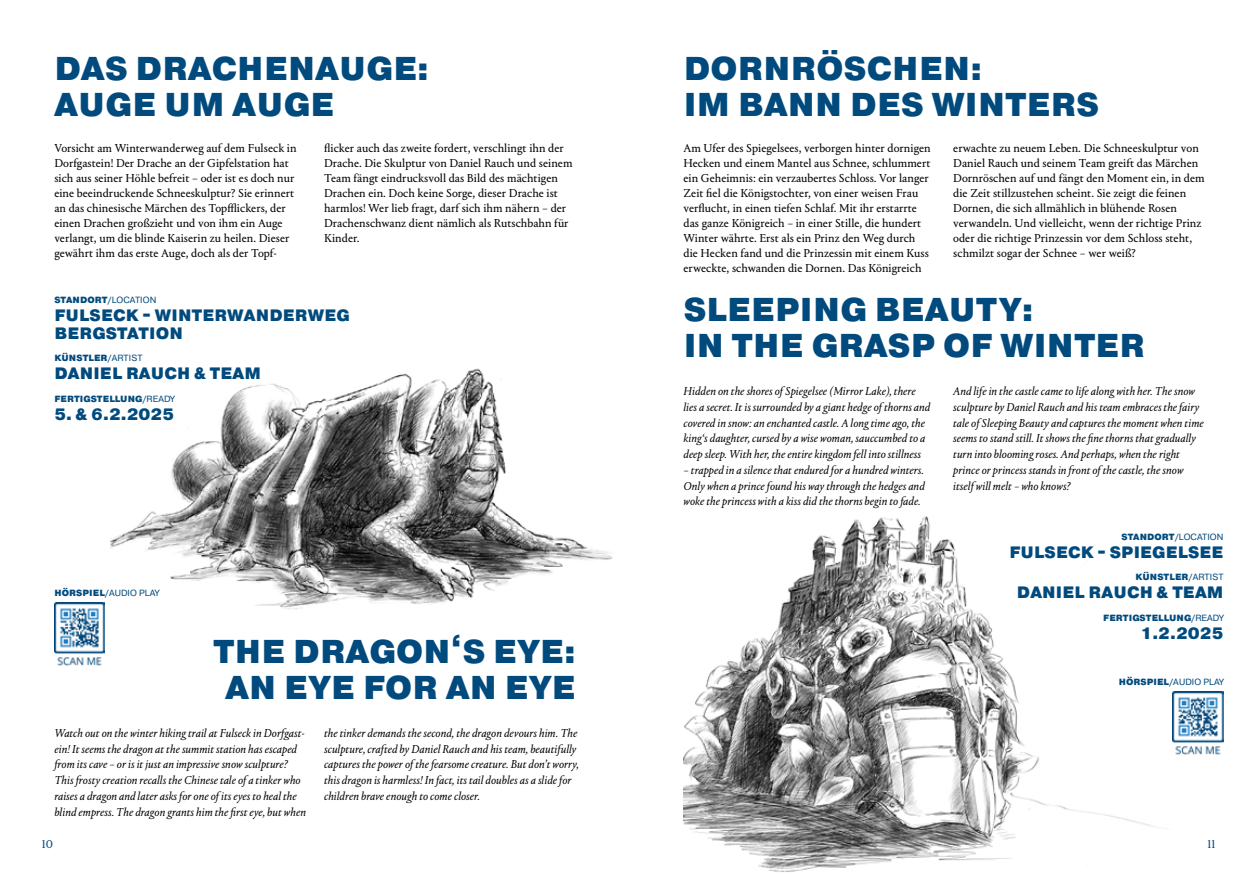
<style>
.page{position:relative;width:1259px;height:893px;background:#fff}
.page>*{position:absolute;margin:0;border:0;box-sizing:border-box;transform-origin:0 0}
.Überschrift{font:900 33px "Pragmatica";letter-spacing:.01em;color:#004a7d}
.Überschrift-2{font:900 16.5px/18px "Pragmatica";letter-spacing:.01em;color:#004a7d}
.Fliesstext{font:12px/15px "Portrait Text";color:#000}
.Fliesstext_engl{font:italic 12px/15.8px "Portrait Text";color:#000}
.Fliesstext-2{font:12px "Portrait Text";color:#004a7d}
.Überschrift-3{font:900 9px "Pragmatica";letter-spacing:.01em;color:#004a7d}
.s1{font-weight:400}
</style>
<div class="page">
<img style="left:683px;top:516px;width:528px;height:356px">
<img style="left:1173px;top:692px;width:50px;height:64px">
<img style="left:110px;top:368px;width:502px;height:241px">
<img style="left:54px;top:603px;width:50px;height:63px">
<p class="Überschrift" style="left:55px;top:47px;width:376px">DAS DRACHENAUGE:</p>
<p class="Überschrift" style="left:55px;top:83px;width:281px">AUGE UM AUGE</p>
<p class="Fliesstext" style="left:54px;top:140px;width:244px">Vorsicht am Winterwanderweg auf dem Fulseck in Dorfgastein! Der Drache an der Gipfelstation hat sich aus seiner Höhle befreit – oder ist es doch nur eine beeindruckende Schneeskulptur? Sie erinnert an das chinesische Märchen des Topfflickers, der einen Drachen großzieht und von ihm ein Auge verlangt, um die blinde Kaiserin zu heilen. Dieser gewährt ihm das erste Auge, doch als der Topf-</p>
<p class="Fliesstext" style="left:324px;top:140px;width:250px">flicker auch das zweite fordert, verschlingt ihn der Drache. Die Skulptur von Daniel Rauch und seinem Team fängt eindrucksvoll das Bild des mächtigen Drachen ein. Doch keine Sorge, dieser Drache ist harmlos! Wer lieb fragt, darf sich ihm nähern – der Drachenschwanz dient nämlich als Rutschbahn für Kinder.</p>
<p class="Überschrift-3" style="left:54px;top:294px;width:103px">STANDORT/<span class="s1">LOCATION</span></p>
<p class="Überschrift-2" style="left:54px;top:306px;width:297px">FULSECK - WINTERWANDERWEG<br>BERGSTATION</p>
<p class="Überschrift-3" style="left:54px;top:352px;width:90px">KÜNSTLER/<span class="s1">ARTIST</span></p>
<p class="Überschrift-2" style="left:54px;top:365px;width:208px">DANIEL RAUCH &amp; TEAM</p>
<p class="Überschrift-3" style="left:54px;top:393px;width:122px">FERTIGSTELLUNG/<span class="s1">READY</span></p>
<p class="Überschrift-2" style="left:54px;top:405px;width:121px">5. &amp; 6.2.2025</p>
<p class="Überschrift-3" style="left:54px;top:587px;width:106px">HÖRSPIEL/<span class="s1">AUDIO PLAY</span></p>
<p class="Überschrift" style="left:213px;top:631px;width:364px">THE DRAGON‘S EYE:</p>
<p class="Überschrift" style="left:225px;top:667px;width:352px">AN EYE FOR AN EYE</p>
<p class="Fliesstext_engl" style="left:54px;top:724px;width:253px">Watch out on the winter hiking trail at Fulseck in Dorfgast&shy;ein! It seems the dragon at the summit station has escaped from its cave – or is it just an impressive snow sculpture?<br>This frosty creation recalls the Chinese tale of a tinker who raises a dragon and later asks for one of its eyes to heal the blind empress. The dragon grants him the first eye, but when</p>
<p class="Fliesstext_engl" style="left:324px;top:724px;width:256px">the tinker demands the second, the dragon devours him. The sculpture, crafted by Daniel Rauch and his team, beautifully captures the power of the fearsome creature. But don’t worry, this dragon is harmless! In fact, its tail doubles as a slide for children brave enough to come closer.</p>
<p class="Überschrift" style="left:683px;top:47px;width:300px">DORNRÖSCHEN:</p>
<p class="Überschrift" style="left:683px;top:83px;width:417px">IM BANN DES WINTERS</p>
<p class="Fliesstext" style="left:683px;top:140px;width:249px">Am Ufer des Spiegelsees, verborgen hinter dornigen Hecken und einem Mantel aus Schnee, schlummert ein Geheimnis: ein verzaubertes Schloss. Vor langer Zeit fiel die Königstochter, von einer weisen Frau verflucht, in einen tiefen Schlaf. Mit ihr erstarrte das ganze Königreich – in einer Stille, die hundert Winter währte. Erst als ein Prinz den Weg durch die Hecken fand und die Prinzessin mit einem Kuss erweckte, schwanden die Dornen. Das Königreich</p>
<p class="Fliesstext" style="left:953px;top:140px;width:253px">erwachte zu neuem Leben. Die Schneeskulptur von Daniel Rauch und seinem Team greift das Märchen Dornröschen auf und fängt den Moment ein, in dem die Zeit stillzustehen scheint. Sie zeigt die feinen Dornen, die sich allmählich in blühende Rosen verwandeln. Und vielleicht, wenn der richtige Prinz oder die richtige Prinzessin vor dem Schloss steht, schmilzt sogar der Schnee – wer weiß?</p>
<p class="Überschrift" style="left:683px;top:289px;width:351px">SLEEPING BEAUTY:</p>
<p class="Überschrift" style="left:683px;top:325px;width:463px">IN THE GRASP OF WINTER</p>
<p class="Fliesstext_engl" style="left:683px;top:383px;width:248px">Hidden on the shores of Spiegelsee (Mirror Lake), there lies a secret. It is surrounded by a giant hedge of thorns and covered in snow: an enchanted castle. A long time ago, the king‘s daughter, cursed by a wise woman, sauccumbed to a deep sleep. With her, the entire kingdom fell into stillness</p>
<p class="Fliesstext_engl" style="left:683px;top:462px;width:243px;text-align:justify">– trapped in a silence that endured for a hundred winters.<br>Only when a prince found his way through the hedges and woke the princess with a kiss did the thorns begin to fade.</p>
<p class="Fliesstext_engl" style="left:953px;top:383px;width:252px">And life in the castle came to life along with her. The snow sculpture by Daniel Rauch and his team embraces the fairy tale of Sleeping Beauty and captures the moment when time seems to stand still. It shows the fine thorns that gradually turn into blooming roses. And perhaps, when the right prince or princess stands in front of the castle, the snow itself will melt – who knows?</p>
<p class="Überschrift-3" style="left:1121px;top:531px;width:103px">STANDORT/<span class="s1">LOCATION</span></p>
<p class="Überschrift-2" style="left:1009px;top:543px;width:215px">FULSECK - SPIEGELSEE</p>
<p class="Überschrift-3" style="left:1135px;top:571px;width:90px">KÜNSTLER/<span class="s1">ARTIST</span></p>
<p class="Überschrift-2" style="left:1017px;top:584px;width:208px">DANIEL RAUCH &amp; TEAM</p>
<p class="Überschrift-3" style="left:1103px;top:612px;width:122px">FERTIGSTELLUNG/<span class="s1">READY</span></p>
<p class="Überschrift-2" style="left:1140px;top:624px;width:84px">1.2.2025</p>
<p class="Überschrift-3" style="left:1118px;top:676px;width:106px">HÖRSPIEL/<span class="s1">AUDIO PLAY</span></p>
<p class="Fliesstext-2" style="left:42px;top:835px;width:13px">10</p>
<p class="Fliesstext-2" style="left:1207px;top:835px;width:10px">11</p>
</div>
